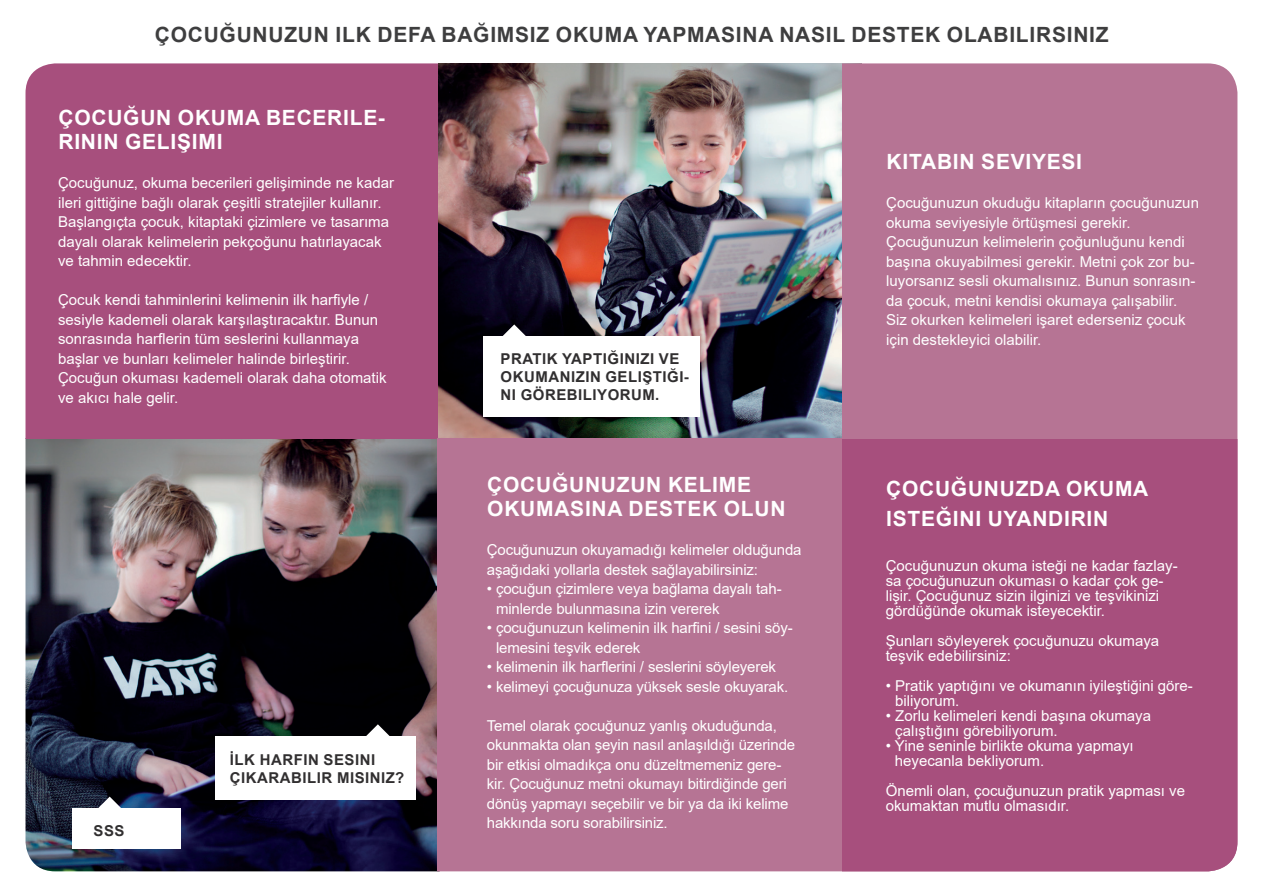
<style>
.page{position:relative;width:1263px;height:893px;background:#fff}
.page>*{position:absolute;margin:0;border:0;box-sizing:border-box;transform-origin:0 0}
.t1{font:700 21px/24px "Arial";letter-spacing:.035em;color:#fff}
.t2{font:700 21px "Arial";letter-spacing:.035em;color:#3e3e3f}
.t3{font:15px/19.5px "Arial";color:#fff}
.t4{font:700 15px/18px "Arial";letter-spacing:.035em;color:#312f30}
</style>
<div class="page">
<img style="left:26px;top:439px;width:412px;height:432px">
<img style="left:438px;top:63px;width:404px;height:375px">
<div style="left:483px;top:336px;width:216px;height:81px;background:#fff"></div>
<svg style="left:496px;top:324px;width:37px;height:12px"></svg>
<div style="left:842px;top:63px;width:395px;height:808px;background:#b67494"></div>
<div style="left:842px;top:439px;width:395px;height:432px;background:#a74f7d"></div>
<div style="left:26px;top:63px;width:412px;height:376px;background:#a74f7d"></div>
<div style="left:438px;top:438px;width:404px;height:433px;background:#b67494"></div>
<div style="left:215px;top:736px;width:200px;height:63px;background:#fff"></div>
<svg style="left:360px;top:724px;width:36px;height:12px"></svg>
<div style="left:73px;top:809px;width:108px;height:40px;background:#fff"></div>
<svg style="left:92px;top:797px;width:36px;height:12px"></svg>
<h1 class="t2" style="left:155px;top:20px;width:955px">ÇOCUĞUNUZUN ILK DEFA BAĞIMSIZ OKUMA YAPMASINA NASIL DESTEK OLABILIRSINIZ</h1>
<h1 class="t1" style="left:58px;top:106px;width:328px">ÇOCUĞUN OKUMA BECERILE-<br>RININ GELIŞIMI</h1>
<p class="t3" style="left:58px;top:173px;width:337px">Çocuğunuz, okuma becerileri gelişiminde ne kadar ileri gittiğine bağlı olarak çeşitli stratejiler kullanır.<br>Başlangıçta çocuk, kitaptaki çizimlere ve tasarıma dayalı olarak kelimelerin pekçoğunu hatırlayacak ve tahmin edecektir.</p>
<p class="t3" style="left:58px;top:290px;width:330px">Çocuk kendi tahminlerini kelimenin ilk harfiyle / sesiyle kademeli olarak karşılaştıracaktır. Bunun sonrasında harflerin tüm seslerini kullanmaya başlar ve bunları kelimeler halinde birleştirir.<br>Çocuğun okuması kademeli olarak daha otomatik ve akıcı hale gelir.</p>
<p class="t4" style="left:94px;top:822px;width:32px">SSS</p>
<p class="t4" style="left:230px;top:750px;width:176px">İLK HARFIN SESINI<br>ÇI KARABILIR MISINIZ?</p>
<p class="t4" style="left:501px;top:350px;width:190px">PRATIK YAPTIĞINIZI VE<br>OKUMANIZIN GELIŞTIĞI-<br>NI GÖREBILIYORUM.</p>
<h1 class="t1" style="left:487px;top:473px;width:300px">ÇOCUĞUNUZUN KELIME<br>OKUMASINA DESTEK OLUN</h1>
<p class="t3" style="left:487px;top:540px;width:316px">Çocuğunuzun okuyamadığı kelimeler olduğunda aşağıdaki yollarla destek sağlayabilirsiniz:</p>
<p class="t3" style="left:496px;top:579px;width:287px;text-indent:-9px">• çocuğun çizimlere veya bağlama dayalı tah&shy;minlerde bulunmasına izin vererek</p>
<p class="t3" style="left:496px;top:618px;width:298px;text-indent:-9px">• çocuğunuzun kelimenin ilk harfini / sesini söy&shy;lemesini teşvik ederek</p>
<p class="t3" style="left:487px;top:657px;width:291px">• kelimenin ilk harflerini / seslerini söyleyerek</p>
<p class="t3" style="left:487px;top:677px;width:303px">• kelimeyi çocuğunuza yüksek sesle okuyarak.</p>
<p class="t3" style="left:487px;top:716px;width:310px">Temel olarak çocuğunuz yanlış okuduğunda, okunmakta olan şeyin nasıl anlaşıldığı üzerinde bir etkisi olmadıkça onu düzeltmemeniz gere&shy;kir. Çocuğunuz metni okumayı bitirdiğinde geri dönüş yapmayı seçebilir ve bir ya da iki kelime hakkında soru sorabilirsiniz.</p>
<h1 class="t1" style="left:887px;top:150px;width:197px">KITABIN SEVIYESI</h1>
<p class="t3" style="left:886px;top:193px;width:314px">Çocuğunuzun okuduğu kitapların çocuğunuzun okuma seviyesiyle örtüşmesi gerekir.<br>Çocuğunuzun kelimelerin çoğunluğunu kendi başına okuyabilmesi gerekir. Metni çok zor bu&shy;luyorsanız sesli okumalısınız. Bunun sonrasın&shy;da çocuk, metni kendisi okumaya çalışabilir.<br>Siz okurken kelimeleri işaret ederseniz çocuk için destekleyici olabilir.</p>
<h1 class="t1" style="left:886px;top:474px;width:264px;line-height:30px">ÇOCUĞUNUZDA OKUMA<br>ISTEĞINI UYANDIRIN</h1>
<p class="t3" style="left:886px;top:558px;width:293px;line-height:15px">Çocuğunuzun okuma isteği ne kadar fazlay&shy;sa çocuğunuzun okuması o kadar çok ge&shy;lişir. Çocuğunuz sizin ilginizi ve teşvikinizi gördüğünde okumak isteyecektir.</p>
<p class="t3" style="left:886px;top:633px;width:275px;line-height:15px">Şunları söyleyerek çocuğunuzu okumaya teşvik edebilirsiniz:</p>
<p class="t3" style="left:895px;top:678px;width:299px;line-height:15px;text-indent:-9px">• Pratik yaptığını ve okumanın iyileştiğini göre&shy;biliyorum.</p>
<p class="t3" style="left:895px;top:708px;width:257px;line-height:15px;text-indent:-9px">• Zorlu kelimeleri kendi başına okumaya çalıştığını görebiliyorum.</p>
<p class="t3" style="left:895px;top:738px;width:240px;line-height:15px;text-indent:-9px">• Yine seninle birlikte okuma yapmayı heyecanla bekliyorum.</p>
<p class="t3" style="left:886px;top:783px;width:301px;line-height:15px">Önemli olan, çocuğunuzun pratik yapması ve okumaktan mutlu olmasıdır.</p>
</div>
